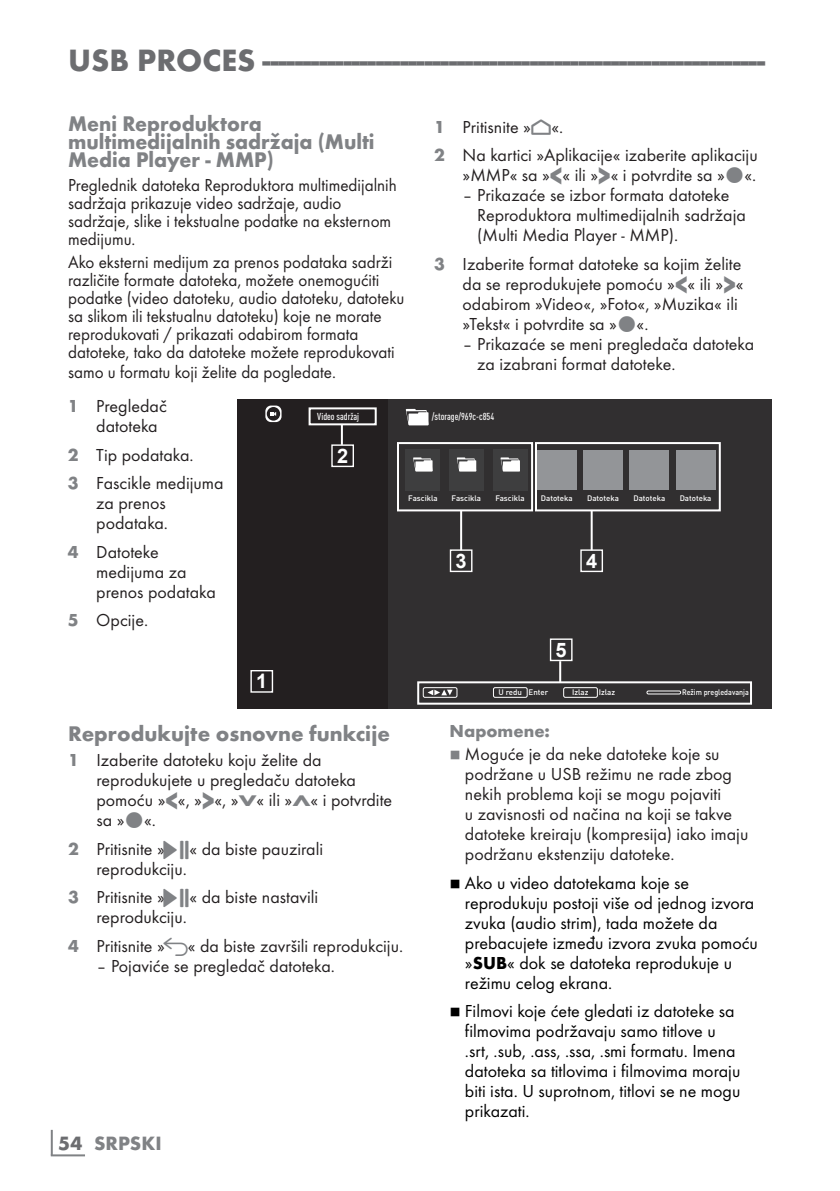
<style>
.page{position:relative;width:840px;height:1191px;background:#fff}
.page>*{position:absolute;margin:0;border:0;box-sizing:border-box;transform-origin:0 0}
.t1{font:700 32px "Futura TOT";color:#6c6d70}
.t2{font:700 22px/18px "Futura TOT";color:#808285;scale:.95 1}
.t3{font:700 22px "Futura TOT";color:#808285}
.t4{font:700 20px "Futura TOT";color:#808285}
.t5{font:700 20px "Arial";color:#fff}
.t6{font:18px/20px "Futura TOT Boo";color:#231f20}
.t7{font:18px/18px "Futura TOT Boo";color:#231f20;scale:.95 1}
.t8{font:18px/20px "Futura TOT Boo";color:#000}
.t9{font:700 18px "Futura TOT";color:#808285}
.t10{font:500 condensed 10px "DIN Pro";color:#fff}
.t11{font:500 8px "DIN Pro";color:#fff}
.t12{font:500 8px "DIN Pro";color:#fff;scale:.9 1}
.t13{font:8px "Grund Son Se";color:#000}
.t14{font:8px "Grund Son Se";color:#808285}
.s1{font-family:"Futura TOT";font-weight:700;color:#808285}
.s2{font-family:"Arcelik TS9 Android";font-size:24px;color:#808285}
.s3{font-family:"Futura TOT";font-weight:700;font-size:27.2px;color:#808285}
.s4{font-family:"Futura TOT";font-weight:700;font-size:16px;color:#808285}
.s5{font-family:"Arcelik TS9 Android";font-size:20px;color:#808285}
.s6{color:#6c6d70}
.s7{font-family:"Futura TOT";font-weight:700}
</style>
<div class="page">
<hr style="left:51px;top:1129px;width:2px;height:26px;background:#808285">
<hr style="left:51px;top:1154px;width:34px;height:2px;background:#808285">
<div style="left:237px;top:399px;width:533px;height:309px;background:#231f20"></div>
<div style="left:388px;top:399px;width:382px;height:309px;background:#312f30"></div>
<svg style="left:405px;top:409px;width:23px;height:16px"></svg>
<svg style="left:265px;top:405px;width:16px;height:17px"></svg>
<div style="left:266px;top:407px;width:14px;height:13px;background:#231f20;border-radius:50%"></div>
<svg style="left:270px;top:412px;width:6px;height:4px"></svg>
<div style="left:405px;top:449px;width:34px;height:42px;background:#3e3e3f"></div>
<svg style="left:413px;top:457px;width:19px;height:14px"></svg>
<div style="left:493px;top:449px;width:34px;height:42px;background:#3e3e3f"></div>
<svg style="left:500px;top:457px;width:19px;height:14px"></svg>
<div style="left:449px;top:449px;width:34px;height:42px;background:#3e3e3f"></div>
<svg style="left:456px;top:457px;width:20px;height:14px"></svg>
<div style="left:536px;top:450px;width:40px;height:40px;background:#939598"></div>
<div style="left:583px;top:450px;width:39px;height:40px;background:#939598"></div>
<div style="left:629px;top:450px;width:39px;height:40px;background:#939598"></div>
<div style="left:675px;top:450px;width:40px;height:40px;background:#939598"></div>
<svg style="left:427px;top:689px;width:25px;height:6px"></svg>
<div style="left:423px;top:687px;width:34px;height:10px;border:1px solid #fff;border-radius:2px"></div>
<div style="left:493px;top:687px;width:34px;height:10px;border:1px solid #fff;border-radius:2px"></div>
<div style="left:563px;top:687px;width:34px;height:10px;border:1px solid #fff;border-radius:2px"></div>
<div style="left:646px;top:690px;width:34px;height:4px;border:1px solid #fff"></div>
<div style="left:250px;top:670px;width:23px;height:22px;border:1px solid #fff"></div>
<div style="left:449px;top:549px;width:23px;height:23px;border:1px solid #fff"></div>
<div style="left:580px;top:549px;width:22px;height:23px;border:1px solid #fff"></div>
<div style="left:397px;top:442px;width:135px;height:69px;border:2px solid #fff"></div>
<div style="left:534px;top:442px;width:186px;height:69px;border:2px solid #fff"></div>
<div style="left:331px;top:444px;width:23px;height:23px;border:1px solid #fff"></div>
<div style="left:308px;top:407px;width:68px;height:18px;border:2px solid #fff"></div>
<div style="left:549px;top:638px;width:23px;height:23px;border:1px solid #fff"></div>
<div style="left:417px;top:681px;width:334px;height:23px;border:2px solid #fff"></div>
<hr style="left:341px;top:424px;width:2px;height:21px;background:#fff">
<hr style="left:460px;top:510px;width:2px;height:40px;background:#fff">
<hr style="left:590px;top:510px;width:2px;height:40px;background:#fff">
<hr style="left:559px;top:661px;width:2px;height:21px;background:#fff">
<h1 class="t1" style="left:68px;top:40px;width:698px">USB PROCES --------------------------------------------------------------</h1>
<p class="t2" style="left:68px;top:114px;width:324px">Meni Reproduktora multimedijalnih sadržaja (Multi<br>Media Player - MMP)</p>
<p class="t7" style="left:68px;top:175px;width:347px">Preglednik datoteka Reproduktora multimedijalnih sadržaja prikazuje video sadržaje, audio sadržaje, slike i tekstualne podatke na eksternom medijumu.</p>
<p class="t7" style="left:68px;top:253px;width:355px">Ako eksterni medijum za prenos podataka sadrži različite formate datoteka, možete onemogućiti podatke (video datoteku, audio datoteku, datoteku sa slikom ili tekstualnu datoteku) koje ne morate reprodukovati / prikazati odabirom formata datoteke, tako da datoteke možete reprodukovati</p>
<p class="t7" style="left:68px;top:355px;width:283px;line-height:34px">samo u formatu koji želite da pogledate.<br><span class="s1">1</span> Pregledač</p>
<p class="t6" style="left:68px;top:412px;width:157px;line-height:28.6px;text-indent:28px">datoteka<br><span class="s1">2</span> Tip podataka.<br><span class="s1">3</span> Fascikle medijuma</p>
<p class="t6" style="left:96px;top:493px;width:73px">za prenos podataka.</p>
<p class="t6" style="left:96px;top:542px;width:121px;text-indent:-28px"><span class="s1">4</span> Datoteke medijuma za prenos podataka</p>
<p class="t6" style="left:68px;top:610px;width:82px"><span class="s1">5</span> Opcije.</p>
<p class="t6" style="left:434px;top:112px;width:325px;line-height:28.4px"><span class="s1">1</span> Pritisnite »<span class="s2">P</span>«.<br><span class="s1">2</span> Na kartici »Aplikacije« izaberite aplikaciju</p>
<p class="t6" style="left:462px;top:165px;width:295px">»MMP« sa »<span class="s3">&lt;</span>« ili »<span class="s3">&gt;</span>« i potvrdite sa » «.</p>
<p class="t6" style="left:477px;top:185px;width:270px;text-indent:-15px">– Prikazaće se izbor formata datoteke<br>Reproduktora multimedijalnih sadržaja (Multi Media Player - MMP).</p>
<p class="t6" style="left:462px;top:253px;width:282px;text-indent:-28px"><span class="s1">3</span> Izaberite format datoteke sa kojim želite da se reprodukujete pomoću »<span class="s3">&lt;</span>« ili »<span class="s3">&gt;</span>« odabirom »Video«, »Foto«, »Muzika« ili »Tekst« i potvrdite sa » «.</p>
<p class="t6" style="left:477px;top:333px;width:278px;text-indent:-15px">– Prikazaće se meni pregledača datoteka za izabrani format datoteke.</p>
<p class="t10" style="left:317px;top:409px;width:43px">Video sadržaj</p>
<p class="t10" style="left:431px;top:409px;width:64px">/storage/969c-c854</p>
<p class="t5" style="left:337px;top:442px;width:13px">2</p>
<p class="t11" style="left:408px;top:492px;width:31px">Fascikla</p>
<p class="t11" style="left:451px;top:492px;width:31px">Fascikla</p>
<p class="t11" style="left:495px;top:492px;width:31px">Fascikla</p>
<p class="t11" style="left:540px;top:492px;width:33px">Datoteka</p>
<p class="t11" style="left:586px;top:492px;width:33px">Datoteka</p>
<p class="t11" style="left:633px;top:492px;width:33px">Datoteka</p>
<p class="t11" style="left:679px;top:492px;width:33px">Datoteka</p>
<p class="t5" style="left:455px;top:547px;width:13px">3</p>
<p class="t5" style="left:585px;top:547px;width:13px">4</p>
<p class="t5" style="left:256px;top:668px;width:13px">1</p>
<p class="t3" style="left:68px;top:719px;width:323px">Reprodukujte osnovne funkcije</p>
<p class="t6" style="left:96px;top:750px;width:297px;text-indent:-28px"><span class="s1">1</span> Izaberite datoteku koju želite da reprodukujete u pregledaču datoteka pomoću »<span class="s3">&lt;</span>«, »<span class="s3">&gt;</span>«, »<span class="s4">V</span>« ili »<span class="s4">Λ</span>« i potvrdite sa » «.</p>
<p class="t6" style="left:96px;top:838px;width:228px;text-indent:-28px"><span class="s1">2</span> Pritisnite » <span class="s5">W</span> « da biste pauzirali reprodukciju.</p>
<p class="t6" style="left:96px;top:887px;width:223px;text-indent:-28px"><span class="s1">3</span> Pritisnite » <span class="s5">W</span> « da biste nastavili reprodukciju.</p>
<p class="t6" style="left:68px;top:935px;width:336px"><span class="s1">4</span> Pritisnite » <span class="s5">R</span>« da biste završili reprodukciju.</p>
<p class="t6" style="left:96px;top:955px;width:240px">– Pojaviće se pregledač datoteka.</p>
<p class="t4" style="left:58px;top:1131px;width:105px"><span class="s6">54</span> SRPSKI</p>
<p class="t5" style="left:555px;top:636px;width:13px">5</p>
<p class="t11" style="left:498px;top:685px;width:51px">U redu Enter</p>
<p class="t11" style="left:571px;top:685px;width:18px">Izlaz</p>
<p class="t11" style="left:598px;top:685px;width:18px">Izlaz</p>
<p class="t12" style="left:681px;top:685px;width:75px">Režim pregledavanja</p>
<p class="t9" style="left:449px;top:720px;width:102px">Napomene:</p>
<p class="t14" style="left:449px;top:751px;width:13px">7</p>
<p class="t6" style="left:464px;top:744px;width:285px">Moguće je da neke datoteke koje su podržane u USB režimu ne rade zbog nekih problema koji se mogu pojaviti<br>u zavisnosti od načina na koji se takve datoteke kreiraju (kompresija) iako imaju podržanu ekstenziju datoteke.</p>
<p class="t13" style="left:449px;top:879px;width:13px">7</p>
<p class="t8" style="left:464px;top:872px;width:294px">Ako u video datotekama koje se reprodukuju postoji više od jednog izvora zvuka (audio strim), tada možete da prebacujete između izvora zvuka pomoću »<span class="s7">SUB</span>« dok se datoteka reprodukuje u režimu celog ekrana.</p>
<p class="t13" style="left:449px;top:1008px;width:13px">7</p>
<p class="t8" style="left:464px;top:1001px;width:277px">Filmovi koje ćete gledati iz datoteke sa filmovima podržavaju samo titlove u .srt, .sub, .ass, .ssa, .smi formatu. Imena datoteka sa titlovima i filmovima moraju biti ista. U suprotnom, titlovi se ne mogu prikazati.</p>
</div>
